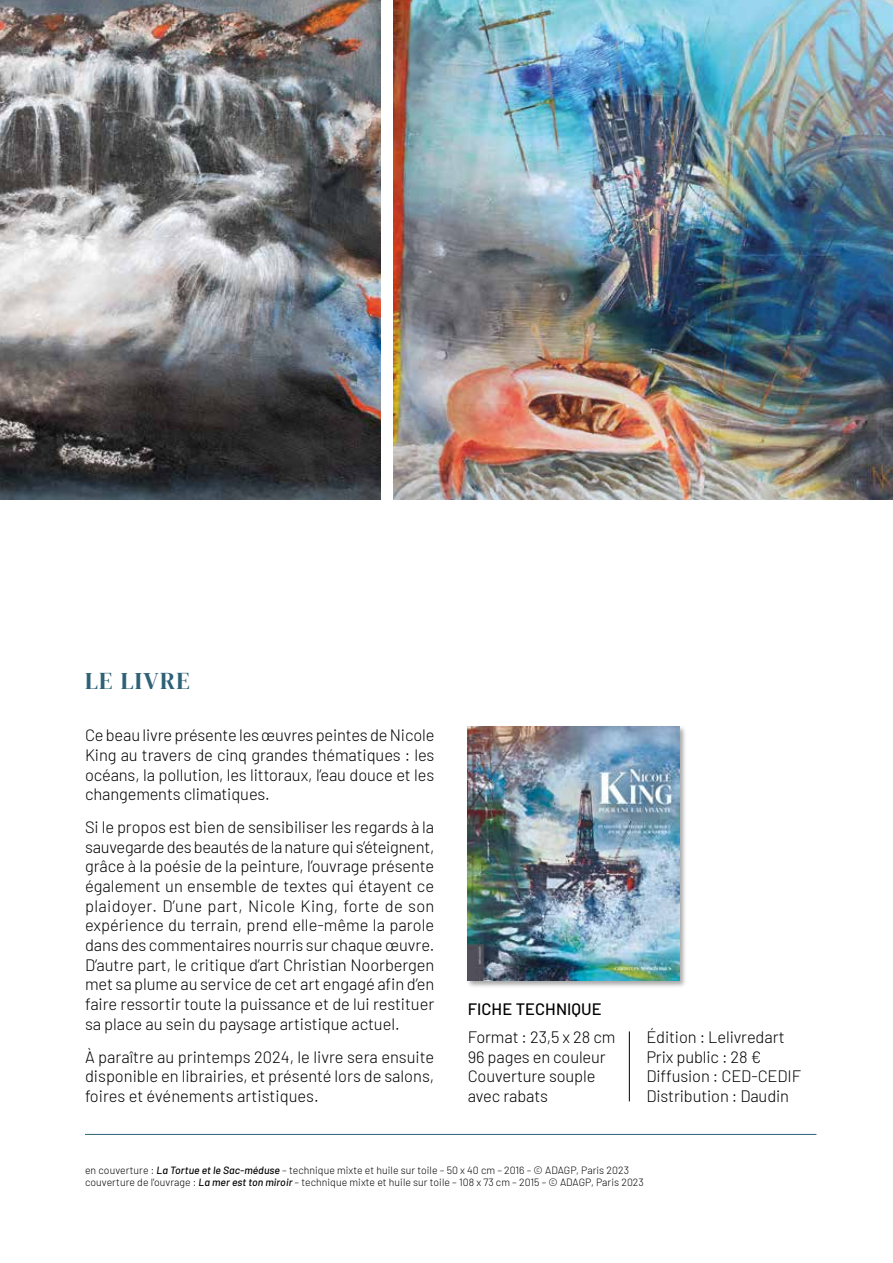
<style>
.page{position:relative;width:893px;height:1263px;background:#fff}
.page>*{position:absolute;margin:0;border:0;box-sizing:border-box;transform-origin:0 0}
.t1{font:24px "DM Serif Display";letter-spacing:.06em;color:#2d6176}
.t2{font:300 16.5px/19.6px "Barlow";letter-spacing:-.01em;color:#000;text-align:justify}
.t3{font:500 16.5px "Barlow";letter-spacing:.005em;color:#000}
.t4{font:300 10.5px/12.8px "Barlow";letter-spacing:.005em;color:#000}
.s1{font-weight:500;font-style:italic}
</style>
<div class="page">
<hr style="left:85px;top:1134px;width:731px;height:1px;background:#2d6176">
<div style="left:466px;top:725px;width:221px;height:263px;background:#000;opacity:.35"></div>
<img style="left:468px;top:726px;width:212px;height:255px">
<hr style="left:629px;top:1031px;width:1px;height:70px;background:#000">
<img style="left:393px;top:0;width:500px;height:500px">
<img style="left:0;top:0;width:381px;height:500px">
<h1 class="t1" style="left:85px;top:667px;width:106px">LE LIVRE</h1>
<p class="t2" style="left:85px;top:724px;width:351px">Ce beau livre présente les œuvres peintes de Nicole King au travers de cinq grandes thématiques : les océans, la pollution, les littoraux, l’eau douce et les changements climatiques.</p>
<p class="t2" style="left:85px;top:816px;width:351px">Si le propos est bien de sensibiliser les regards à la sauvegarde des beautés de la nature qui s’éteignent, grâce à la poésie de la peinture, l’ouvrage présente également un ensemble de textes qui étayent ce plaidoyer. D’une part, Nicole King, forte de son expérience du terrain, prend elle-même la parole dans des commentaires nourris sur chaque œuvre.<br>D’autre part, le critique d’art Christian Noorbergen met sa plume au service de cet art engagé afin d’en faire ressortir toute la puissance et de lui restituer sa place au sein du paysage artistique actuel.</p>
<p class="t2" style="left:85px;top:1045px;width:351px">À paraître au printemps 2024, le livre sera ensuite disponible en librairies, et présenté lors de salons, foires et événements artistiques.</p>
<p class="t3" style="left:468px;top:997px;width:136px">FICHE TECHNIQUE</p>
<p class="t2" style="left:468px;top:1026px;width:149px;text-align:left">Format : 23,5 x 28 cm<br>96 pages en couleur<br>Couverture souple avec rabats</p>
<p class="t2" style="left:646px;top:1026px;width:156px;text-align:left">Édition : Lelivredart<br>Prix public : 28 €<br>Diffusion : CED-CEDIF<br>Distribution : Daudin</p>
<p class="t4" style="left:85px;top:1163px;width:560px">en couverture : <span class="s1">La Tortue et le Sac-méduse</span> – technique mixte et huile sur toile – 50 x 40 cm – 2016 – © ADAGP, Paris 2023 couverture de l'ouvrage : <span class="s1">La mer est ton miroir</span> – technique mixte et huile sur toile – 108 x 73 cm – 2015 – © ADAGP, Paris 2023</p>
</div>
